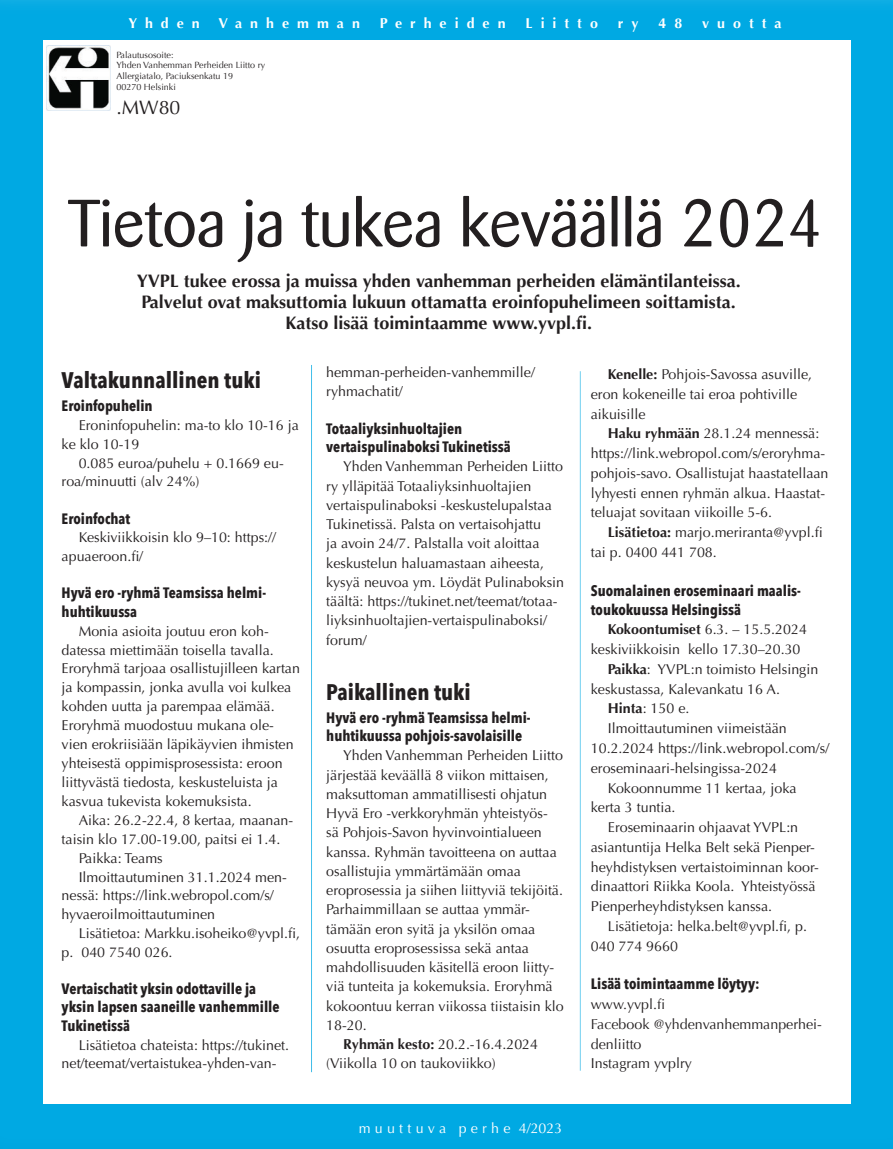
<style>
.page{position:relative;width:893px;height:1149px;background:#fff}
.page>*{position:absolute;margin:0;border:0;box-sizing:border-box;transform-origin:0 0}
.t1{font:66px "Barmeno";color:#231f20}
.t2{font:700 22.5px "Avenir Next Condensed";color:#231f20}
.t3{font:19.5px "Optima";color:#231f20}
.t4{font:700 18px/21px "Optima";color:#231f20;text-align:center}
.t5{font:700 15px/18.1px "Avenir Next Condensed";color:#231f20}
.t6{font:14.25px/18.9px "Optima";color:#231f20}
.t7{font:14.25px/19.8px "Optima";color:#231f20}
.t8{font:700 14.25px "Optima";letter-spacing:.56em;color:#fff}
.t9{font:14.25px "Optima";letter-spacing:.3em;color:#fff}
.t10{font:9px/10.6px "Optima";color:#231f20}
.s1{font-weight:700}
</style>
<div class="page">
<div style="left:0;top:0;width:893px;height:1148px;background:#00a9e3"></div>
<div style="left:43px;top:40px;width:807px;height:1063px;background:#fff"></div>
<img style="left:46px;top:45px;width:65px;height:65px">
<hr style="left:579px;top:370px;width:3px;height:27px;background:#fff;opacity:.63">
<hr style="left:579px;top:382px;width:3px;height:688px;background:#231f20;opacity:.08">
<hr style="left:311px;top:363px;width:3px;height:27px;background:#fff;opacity:.63">
<hr style="left:311px;top:376px;width:3px;height:697px;background:#231f20;opacity:.08">
<p class="t8" style="left:128px;top:15px;width:73px">Yhden</p>
<p class="t8" style="left:218px;top:15px;width:143px">Vanhemman</p>
<p class="t8" style="left:380px;top:15px;width:127px">Perheiden</p>
<p class="t8" style="left:526px;top:15px;width:74px">Liitto</p>
<p class="t8" style="left:618px;top:15px;width:22px">r y</p>
<p class="t8" style="left:658px;top:15px;width:25px">4 8</p>
<p class="t8" style="left:702px;top:15px;width:81px">vuotta</p>
<p class="t10" style="left:116px;top:50px;width:150px">Palautusosoite:<br>Yhden Vanhemman Perheiden Liitto ry<br>Allergiatalo, Paciuksenkatu 19<br>00270 Helsinki</p>
<h3 class="t3" style="left:116px;top:96px;width:65px">.MW80</h3>
<h1 class="t1" style="left:67px;top:185px;width:758px">Tietoa ja tukea keväällä 2024</h1>
<p class="t4" style="left:137px;top:270px;width:605px">YVPL tukee erossa ja muissa yhden vanhemman perheiden elämäntilanteissa.<br>Palvelut ovat maksuttomia lukuun ottamatta eroinfopuhelimeen soittamista.<br>Katso lisää toimintaamme www.yvpl.fi.</p>
<h2 class="t2" style="left:62px;top:366px;width:201px">Valtakunnallinen tuki</h2>
<p class="t5" style="left:62px;top:396px;width:93px">Eroinfopuhelin</p>
<p class="t6" style="left:62px;top:415px;width:239px;text-indent:17px">Eroninfopuhelin: ma-to klo 10-16 ja ke klo 10-19</p>
<p class="t6" style="left:62px;top:453px;width:224px;text-indent:17px">0.085 euroa/puhelu + 0.1669 eu&shy;roa/minuutti (alv 24%)</p>
<p class="t5" style="left:62px;top:509px;width:70px">Eroinfochat</p>
<p class="t6" style="left:62px;top:528px;width:216px;text-indent:17px">Keskiviikkoisin klo 9–10: https:// apuaeroon.fi/</p>
<p class="t5" style="left:62px;top:584px;width:206px">Hyvä ero -ryhmä Teamsissa helmi&shy;huhtikuussa</p>
<p class="t6" style="left:62px;top:621px;width:240px;text-indent:17px">Monia asioita joutuu eron koh&shy;datessa miettimään toisella tavalla.<br>Eroryhmä tarjoaa osallistujilleen kartan ja kompassin, jonka avulla voi kulkea kohden uutta ja parempaa elämää.<br>Eroryhmä muodostuu mukana ole&shy;vien erokriisiään läpikäyvien ihmisten yhteisestä oppimisprosessista: eroon liittyvästä tiedosta, keskusteluista ja kasvua tukevista kokemuksista.</p>
<p class="t6" style="left:79px;top:810px;width:216px">Aika: 26.2-22.4, 8 kertaa, maanan-</p>
<p class="t6" style="left:62px;top:829px;width:220px">taisin klo 17.00-19.00, paitsi ei 1.4.</p>
<p class="t6" style="left:79px;top:848px;width:86px">Paikka: Teams</p>
<p class="t6" style="left:79px;top:867px;width:210px">Ilmoittautuminen 31.1.2024 men-</p>
<p class="t6" style="left:62px;top:886px;width:214px">nessä: https://link.webropol.com/s/</p>
<p class="t6" style="left:62px;top:905px;width:155px">hyvaeroilmoittautuminen</p>
<p class="t6" style="left:79px;top:923px;width:223px">Lisätietoa: Markku.isoheiko@yvpl.fi,</p>
<p class="t6" style="left:62px;top:942px;width:112px">p. 040 7540 026.</p>
<p class="t5" style="left:62px;top:979px;width:219px">Vertaischatit yksin odottaville ja yksin lapsen saaneille vanhemmille<br>Tukinetissä</p>
<p class="t6" style="left:62px;top:1035px;width:229px;text-indent:17px">Lisätietoa chateista: https://tukinet. net/teemat/vertaistukea-yhden-van-</p>
<p class="t6" style="left:326px;top:362px;width:210px">hemman-perheiden-vanhemmille/ ryhmachatit/</p>
<p class="t5" style="left:326px;top:419px;width:186px">Totaaliyksinhuoltajien vertaispulinaboksi Tukinetissä</p>
<p class="t6" style="left:326px;top:457px;width:239px;text-indent:17px">Yhden Vanhemman Perheiden Liitto ry ylläpitää Totaaliyksinhuoltajien vertaispulinaboksi -keskustelupalstaa Tukinetissä. Palsta on vertaisohjattu<br>ja avoin 24/7. Palstalla voit aloittaa keskustelun haluamastaan aiheesta, kysyä neuvoa ym. Löydät Pulinaboksin täältä: https://tukinet.net/teemat/totaa&shy;liyksinhuoltajien-vertaispulinaboksi/ forum/</p>
<h2 class="t2" style="left:326px;top:678px;width:146px">Paikallinen tuki</h2>
<p class="t5" style="left:326px;top:707px;width:206px">Hyvä ero -ryhmä Teamsissa helmi&shy;huhtikuussa pohjois-savolaisille</p>
<p class="t6" style="left:343px;top:746px;width:221px">Yhden Vanhemman Perheiden Liitto</p>
<p class="t6" style="left:326px;top:765px;width:224px">järjestää keväällä 8 viikon mittaisen,</p>
<p class="t6" style="left:326px;top:784px;width:222px">maksuttoman ammatillisesti ohjatun</p>
<p class="t6" style="left:326px;top:803px;width:223px">Hyvä Ero -verkkoryhmän yhteistyös-</p>
<p class="t6" style="left:326px;top:823px;width:217px">sä Pohjois-Savon hyvinvointialueen</p>
<p class="t6" style="left:326px;top:842px;width:232px">kanssa. Ryhmän tavoitteena on auttaa</p>
<p class="t6" style="left:326px;top:861px;width:196px">osallistujia ymmärtämään omaa</p>
<p class="t6" style="left:326px;top:880px;width:238px">eroprosessia ja siihen liittyviä tekijöitä.</p>
<p class="t6" style="left:326px;top:900px;width:205px">Parhaimmillaan se auttaa ymmär-</p>
<p class="t6" style="left:326px;top:919px;width:211px">tämään eron syitä ja yksilön omaa</p>
<p class="t6" style="left:326px;top:938px;width:204px">osuutta eroprosessissa sekä antaa</p>
<p class="t6" style="left:326px;top:957px;width:230px">mahdollisuuden käsitellä eroon liitty-</p>
<p class="t6" style="left:326px;top:977px;width:228px">viä tunteita ja kokemuksia. Eroryhmä</p>
<p class="t6" style="left:326px;top:996px;width:239px">kokoontuu kerran viikossa tiistaisin klo</p>
<p class="t6" style="left:326px;top:1015px;width:42px">18-20.</p>
<p class="t6" style="left:343px;top:1034px;width:196px"><span class="s1">Ryhmän kesto:</span> 20.2.-16.4.2024</p>
<p class="t6" style="left:326px;top:1054px;width:171px">(Viikolla 10 on taukoviikko)</p>
<p class="t9" style="left:359px;top:1119px;width:205px">muuttuva perhe 4/2023</p>
<p class="t6" style="left:591px;top:364px;width:223px;line-height:19.8px;text-indent:17px"><span class="s1">Kenelle:</span> Pohjois-Savossa asuville, eron kokeneille tai eroa pohtiville aikuisille</p>
<p class="t6" style="left:591px;top:423px;width:239px;line-height:19.8px;text-indent:17px"><span class="s1">Haku ryhmään</span> 28.1.24 mennessä: https://link.webropol.com/s/eroryhma&shy;pohjois-savo. Osallistujat haastatellaan lyhyesti ennen ryhmän alkua. Haastat&shy;teluajat sovitaan viikoille 5-6.</p>
<p class="t6" style="left:591px;top:522px;width:233px;line-height:19.8px;text-indent:17px"><span class="s1">Lisätietoa:</span> marjo.meriranta@yvpl.fi tai p. 0400 441 708.</p>
<p class="t5" style="left:591px;top:580px;width:212px;line-height:19px">Suomalainen eroseminaari maalis&shy;toukokuussa Helsingissä</p>
<p class="t6" style="left:608px;top:620px;width:201px"><span class="s1">Kokoontumiset</span> 6.3. – 15.5.2024</p>
<p class="t6" style="left:591px;top:640px;width:211px">keskiviikkoisin kello 17.30–20.30</p>
<p class="t6" style="left:608px;top:659px;width:212px"><span class="s1">Paikka</span>: YVPL:n toimisto Helsingin</p>
<p class="t6" style="left:591px;top:679px;width:191px">keskustassa, Kalevankatu 16 A.</p>
<p class="t6" style="left:608px;top:699px;width:83px"><span class="s1">Hinta</span>: 150 e.</p>
<p class="t6" style="left:608px;top:719px;width:180px">Ilmoittautuminen viimeistään</p>
<p class="t6" style="left:591px;top:738px;width:240px">10.2.2024 https://link.webropol.com/s/</p>
<p class="t6" style="left:591px;top:758px;width:188px">eroseminaari-helsingissa-2024</p>
<p class="t6" style="left:608px;top:778px;width:190px">Kokoonnumme 11 kertaa, joka</p>
<p class="t6" style="left:591px;top:798px;width:86px">kerta 3 tuntia.</p>
<p class="t6" style="left:608px;top:817px;width:192px">Eroseminaarin ohjaavat YVPL:n</p>
<p class="t6" style="left:591px;top:837px;width:226px">asiantuntija Helka Belt sekä Pienper-</p>
<p class="t6" style="left:591px;top:857px;width:229px">heyhdistyksen vertaistoiminnan koor-</p>
<p class="t6" style="left:591px;top:877px;width:226px">dinaattori Riikka Koola. Yhteistyössä</p>
<p class="t6" style="left:591px;top:896px;width:183px">Pienperheyhdistyksen kanssa.</p>
<p class="t6" style="left:608px;top:916px;width:201px">Lisätietoja: helka.belt@yvpl.fi, p.</p>
<p class="t6" style="left:591px;top:936px;width:89px">040 774 9660</p>
<p class="t5" style="left:591px;top:974px;width:170px">Lisää toimintaamme löytyy:</p>
<p class="t7" style="left:591px;top:994px;width:233px">www.yvpl.fi<br>Facebook @yhdenvanhemmanperhei&shy;denliitto<br>Instagram yvplry</p>
</div>
